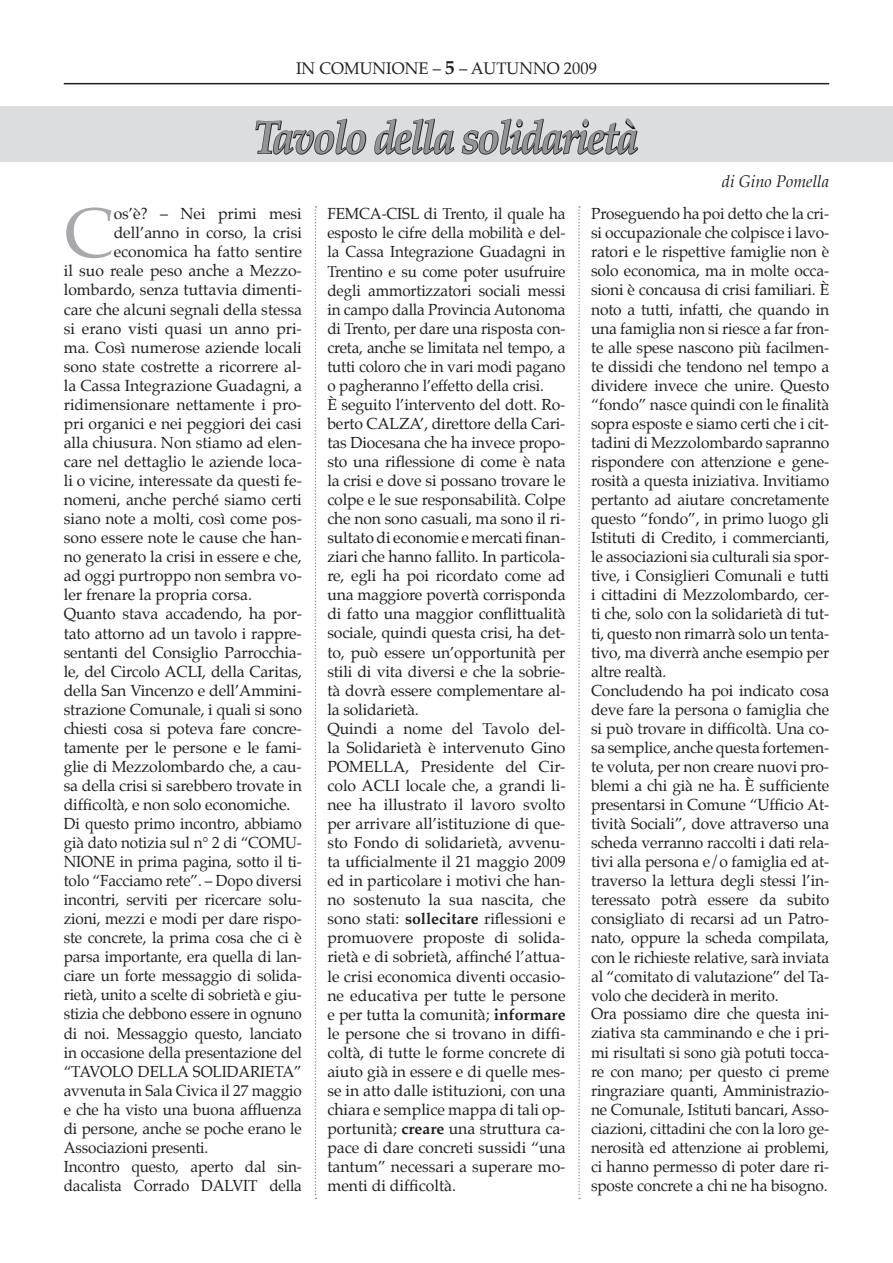
<style>
.page{position:relative;width:893px;height:1263px;background:#fff}
.page>*{position:absolute;margin:0;border:0;box-sizing:border-box;transform-origin:0 0}
.t1{font:70.35px "Palatino";color:#a8a9ad}
.t2{font:italic 700 46.5px "Palatino";letter-spacing:-.05em;color:#939598;scale:.87 1}
.t3{font:16.5px "Palatino";color:#231f20}
.t4{font:italic 16.5px "Palatino";color:#231f20}
.t5{font:15.75px/19px "Palatino";letter-spacing:-.01em;color:#231f20}
.s1{font-weight:700;font-size:19.5px}
.s2{font-weight:700}
</style>
<div class="page">
<hr style="left:64px;top:83px;width:765px;height:1px;background:#231f20">
<div style="left:0;top:106px;width:893px;height:56px;background:#dcdddf"></div>
<svg style="left:255px;top:118px;width:112px;height:37px"></svg>
<svg style="left:374px;top:118px;width:81px;height:37px"></svg>
<svg style="left:461px;top:118px;width:177px;height:37px"></svg>
<svg style="left:315px;top:206px;width:1px;height:993px"></svg>
<svg style="left:578px;top:206px;width:2px;height:993px"></svg>
<p class="t3" style="left:296px;top:58px;width:302px">IN COMUNIONE – <span class="s1">5</span> – AUTUNNO 2009</p>
<h2 class="t2" style="left:254px;top:109px;width:444px">Tavolo della solidarietà</h2>
<p class="t4" style="left:722px;top:171px;width:109px">di Gino Pomella</p>
<h1 class="t1" style="left:64px;top:187px;width:51px">C</h1>
<p class="t5" style="left:114px;top:206px;width:190px">os’è? – Nei primi mesi</p>
<p class="t5" style="left:114px;top:225px;width:190px">dell’anno in corso, la crisi</p>
<p class="t5" style="left:114px;top:244px;width:190px">economica ha fatto sentire</p>
<p class="t5" style="left:64px;top:263px;width:240px">il suo reale peso anche a Mezzo-</p>
<p class="t5" style="left:64px;top:282px;width:240px">lombardo, senza tuttavia dimenti-</p>
<p class="t5" style="left:64px;top:301px;width:240px">care che alcuni segnali della stessa</p>
<p class="t5" style="left:64px;top:320px;width:240px">si erano visti quasi un anno pri-</p>
<p class="t5" style="left:64px;top:339px;width:240px">ma. Così numerose aziende locali</p>
<p class="t5" style="left:64px;top:358px;width:240px">sono state costrette a ricorrere al-</p>
<p class="t5" style="left:64px;top:377px;width:240px">la Cassa Integrazione Guadagni, a</p>
<p class="t5" style="left:64px;top:396px;width:240px">ridimensionare nettamente i pro-</p>
<p class="t5" style="left:64px;top:415px;width:240px">pri organici e nei peggiori dei casi</p>
<p class="t5" style="left:64px;top:434px;width:240px">alla chiusura. Non stiamo ad elen-</p>
<p class="t5" style="left:64px;top:453px;width:240px">care nel dettaglio le aziende loca-</p>
<p class="t5" style="left:64px;top:472px;width:240px">li o vicine, interessate da questi fe-</p>
<p class="t5" style="left:64px;top:491px;width:240px">nomeni, anche perché siamo certi</p>
<p class="t5" style="left:64px;top:511px;width:240px">siano note a molti, così come pos-</p>
<p class="t5" style="left:64px;top:530px;width:240px">sono essere note le cause che han-</p>
<p class="t5" style="left:64px;top:549px;width:240px">no generato la crisi in essere e che,</p>
<p class="t5" style="left:64px;top:568px;width:240px">ad oggi purtroppo non sembra vo-</p>
<p class="t5" style="left:64px;top:587px;width:190px">ler frenare la propria corsa.</p>
<p class="t5" style="left:64px;top:606px;width:240px">Quanto stava accadendo, ha por-</p>
<p class="t5" style="left:64px;top:625px;width:240px">tato attorno ad un tavolo i rappre-</p>
<p class="t5" style="left:64px;top:644px;width:240px">sentanti del Consiglio Parrocchia-</p>
<p class="t5" style="left:64px;top:663px;width:240px">le, del Circolo ACLI, della Caritas,</p>
<p class="t5" style="left:64px;top:682px;width:240px">della San Vincenzo e dell’Ammini-</p>
<p class="t5" style="left:64px;top:701px;width:240px">strazione Comunale, i quali si sono</p>
<p class="t5" style="left:64px;top:720px;width:240px">chiesti cosa si poteva fare concre-</p>
<p class="t5" style="left:64px;top:739px;width:240px">tamente per le persone e le fami-</p>
<p class="t5" style="left:64px;top:758px;width:240px">glie di Mezzolombardo che, a cau-</p>
<p class="t5" style="left:64px;top:777px;width:240px">sa della crisi si sarebbero trovate in</p>
<p class="t5" style="left:64px;top:796px;width:228px">difficoltà, e non solo economiche.</p>
<p class="t5" style="left:64px;top:815px;width:240px">Di questo primo incontro, abbiamo</p>
<p class="t5" style="left:64px;top:834px;width:240px">già dato notizia sul n° 2 di “COMU-</p>
<p class="t5" style="left:64px;top:853px;width:240px">NIONE in prima pagina, sotto il ti-</p>
<p class="t5" style="left:64px;top:872px;width:240px">tolo “Facciamo rete”. – Dopo diversi</p>
<p class="t5" style="left:64px;top:891px;width:240px">incontri, serviti per ricercare solu-</p>
<p class="t5" style="left:64px;top:911px;width:240px">zioni, mezzi e modi per dare rispo-</p>
<p class="t5" style="left:64px;top:930px;width:240px">ste concrete, la prima cosa che ci è</p>
<p class="t5" style="left:64px;top:949px;width:240px">parsa importante, era quella di lan-</p>
<p class="t5" style="left:64px;top:968px;width:240px">ciare un forte messaggio di solida-</p>
<p class="t5" style="left:64px;top:987px;width:240px">rietà, unito a scelte di sobrietà e giu-</p>
<p class="t5" style="left:64px;top:1006px;width:240px">stizia che debbono essere in ognuno</p>
<p class="t5" style="left:64px;top:1025px;width:240px">di noi. Messaggio questo, lanciato</p>
<p class="t5" style="left:64px;top:1044px;width:240px">in occasione della presentazione del</p>
<p class="t5" style="left:64px;top:1063px;width:240px">“TAVOLO DELLA SOLIDARIETA”</p>
<p class="t5" style="left:64px;top:1082px;width:240px">avvenuta in Sala Civica il 27 maggio</p>
<p class="t5" style="left:64px;top:1101px;width:240px">e che ha visto una buona affluenza</p>
<p class="t5" style="left:64px;top:1120px;width:240px">di persone, anche se poche erano le</p>
<p class="t5" style="left:64px;top:1139px;width:146px">Associazioni presenti.</p>
<p class="t5" style="left:64px;top:1158px;width:240px">Incontro questo, aperto dal sin-</p>
<p class="t5" style="left:64px;top:1177px;width:240px">dacalista Corrado DALVIT della</p>
<p class="t5" style="left:327px;top:206px;width:240px">FEMCA-CISL di Trento, il quale ha esposto le cifre della mobilità e del&shy;la Cassa Integrazione Guadagni in Trentino e su come poter usufruire degli ammortizzatori sociali messi in campo dalla Provincia Autonoma di Trento, per dare una risposta con&shy;creta, anche se limitata nel tempo, a tutti coloro che in vari modi pagano o pagheranno l’effetto della crisi.<br>È seguito l’intervento del dott. Ro&shy;berto CALZA’, direttore della Cari&shy;tas Diocesana che ha invece propo&shy;sto una riflessione di come è nata la crisi e dove si possano trovare le colpe e le sue responsabilità. Colpe che non sono casuali, ma sono il ri&shy;sultato di economie e mercati finan&shy;ziari che hanno fallito. In particola&shy;re, egli ha poi ricordato come ad una maggiore povertà corrisponda di fatto una maggior conflittualità sociale, quindi questa crisi, ha det&shy;to, può essere un’opportunità per stili di vita diversi e che la sobrie&shy;tà dovrà essere complementare al&shy;la solidarietà.<br>Quindi a nome del Tavolo del&shy;la Solidarietà è intervenuto Gino POMELLA, Presidente del Cir&shy;colo ACLI locale che, a grandi li&shy;nee ha illustrato il lavoro svolto per arrivare all’istituzione di que&shy;sto Fondo di solidarietà, avvenu&shy;ta ufficialmente il 21 maggio 2009 ed in particolare i motivi che han&shy;no sostenuto la sua nascita, che sono stati: <span class="s2">sollecitare</span> riflessioni e promuovere proposte di solida&shy;rietà e di sobrietà, affinché l’attua&shy;le crisi economica diventi occasio&shy;ne educativa per tutte le persone e per tutta la comunità; <span class="s2">informare </span>le persone che si trovano in diffi&shy;coltà, di tutte le forme concrete di aiuto già in essere e di quelle mes&shy;se in atto dalle istituzioni, con una chiara e semplice mappa di tali op&shy;portunità; <span class="s2">creare</span> una struttura ca&shy;pace di dare concreti sussidi “una tantum” necessari a superare mo&shy;menti di difficoltà.</p>
<p class="t5" style="left:591px;top:206px;width:240px">Proseguendo ha poi detto che la cri&shy;si occupazionale che colpisce i lavo&shy;ratori e le rispettive famiglie non è solo economica, ma in molte occa&shy;sioni è concausa di crisi familiari. È noto a tutti, infatti, che quando in una famiglia non si riesce a far fron&shy;te alle spese nascono più facilmen&shy;te dissidi che tendono nel tempo a dividere invece che unire. Questo “fondo” nasce quindi con le finalità sopra esposte e siamo certi che i cit&shy;tadini di Mezzolombardo sapranno rispondere con attenzione e gene&shy;rosità a questa iniziativa. Invitiamo pertanto ad aiutare concretamente questo “fondo”, in primo luogo gli Istituti di Credito, i commercianti, le associazioni sia culturali sia spor&shy;tive, i Consiglieri Comunali e tutti i cittadini di Mezzolombardo, cer&shy;ti che, solo con la solidarietà di tut&shy;ti, questo non rimarrà solo un tenta&shy;tivo, ma diverrà anche esempio per altre realtà.<br>Concludendo ha poi indicato cosa deve fare la persona o famiglia che si può trovare in difficoltà. Una co&shy;sa semplice, anche questa fortemen&shy;te voluta, per non creare nuovi pro&shy;blemi a chi già ne ha. È sufficiente presentarsi in Comune “Ufficio At&shy;tività Sociali”, dove attraverso una scheda verranno raccolti i dati rela&shy;tivi alla persona e/o famiglia ed at&shy;traverso la lettura degli stessi l’in&shy;teressato potrà essere da subito consigliato di recarsi ad un Patro&shy;nato, oppure la scheda compilata, con le richieste relative, sarà inviata al “comitato di valutazione” del Ta&shy;volo che deciderà in merito.<br>Ora possiamo dire che questa ini&shy;ziativa sta camminando e che i pri&shy;mi risultati si sono già potuti tocca&shy;re con mano; per questo ci preme ringraziare quanti, Amministrazio&shy;ne Comunale, Istituti bancari, Asso&shy;ciazioni, cittadini che con la loro ge&shy;nerosità ed attenzione ai problemi, ci hanno permesso di poter dare ri&shy;sposte concrete a chi ne ha bisogno.</p>
</div>
